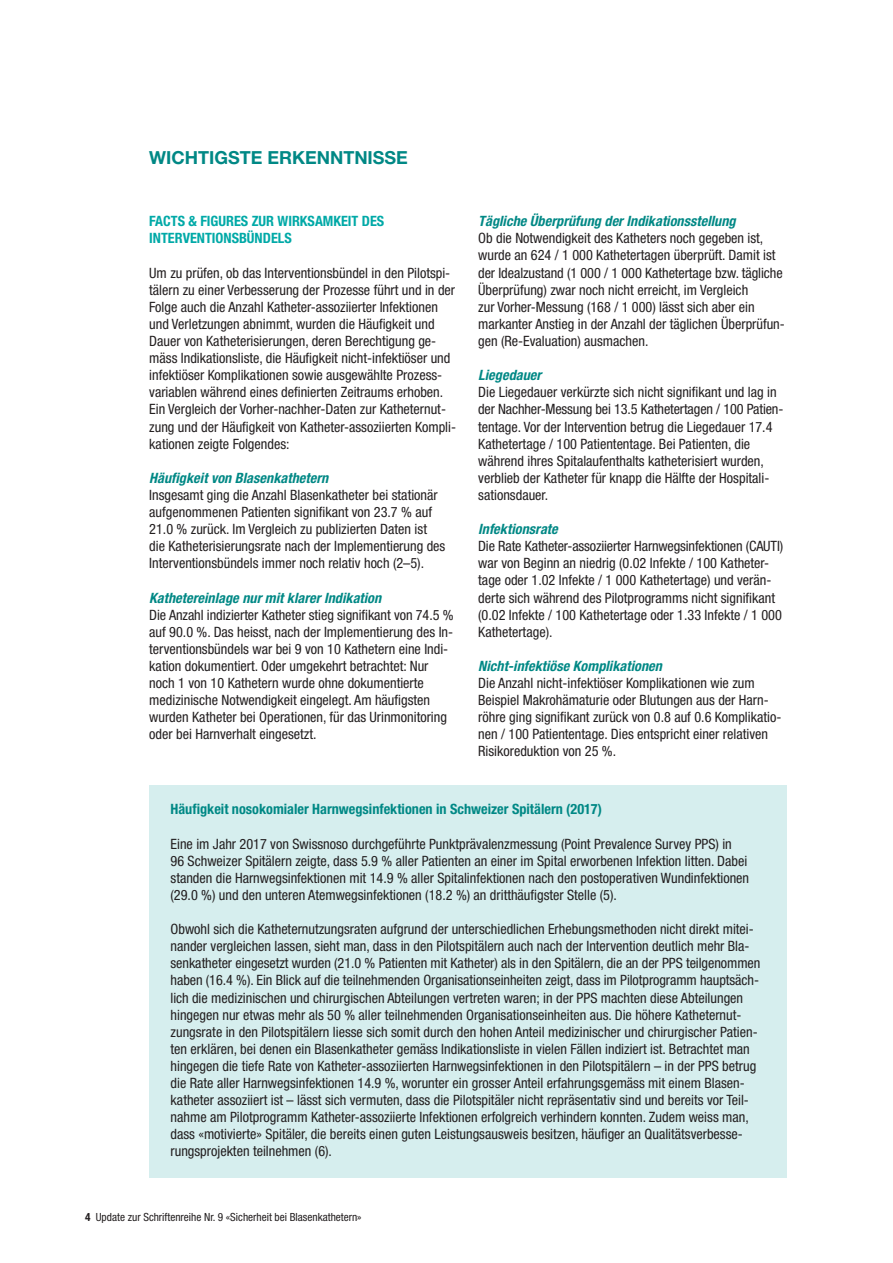
<style>
.page{position:relative;width:893px;height:1263px;background:#fff}
.page>*{position:absolute;margin:0;border:0;box-sizing:border-box;transform-origin:0 0}
.t1{font:700 18px "Helvetica Neue";color:#008885}
.t2{font:condensed 14.25px/17.1px "Helvetica Neue";color:#231f20}
.t3{font:italic 700 condensed 14.25px "Helvetica Neue";letter-spacing:.005em;color:#008885}
.t4{font:700 condensed 14.25px "Helvetica Neue";color:#008885}
.t5{font:700 condensed 14.25px/17.1px "Helvetica Neue";color:#00a9a7}
.t6{font:condensed 11.25px "Helvetica Neue";color:#231f20}
.s1{font-weight:700}
</style>
<div class="page">
<div style="left:149px;top:785px;width:638px;height:392px;background:#d6eeee"></div>
<p class="t1" style="left:149px;top:151px;width:260px">WICHTIGSTE ERKENNTNISSE</p>
<p class="t5" style="left:149px;top:214px;width:237px">FACTS &amp; FIGURES ZUR WIRKSAMKEIT DES<br>INTERVENTIONSBÜNDELS</p>
<p class="t2" style="left:149px;top:265px;width:308px">Um zu prüfen, ob das Interventionsbündel in den Pilotspi&shy;tälern zu einer Verbesserung der Prozesse führt und in der Folge auch die Anzahl Katheter-assoziierter Infektionen und Verletzungen abnimmt, wurden die Häufigkeit und Dauer von Katheterisierungen, deren Berechtigung ge&shy;mäss Indikationsliste, die Häufigkeit nicht-infektiöser und infektiöser Komplikationen sowie ausgewählte Prozess&shy;variablen während eines definierten Zeitraums erhoben.<br>Ein Vergleich der Vorher-nachher-Daten zur Katheternut&shy;zung und der Häufigkeit von Katheter-assoziierten Kompli&shy;kationen zeigte Folgendes:</p>
<p class="t3" style="left:149px;top:473px;width:181px">Häufigkeit von Blasenkathetern</p>
<p class="t2" style="left:149px;top:487px;width:298px">Insgesamt ging die Anzahl Blasenkatheter bei stationär aufgenommenen Patienten signifikant von 23.7 % auf 21.0 % zurück. Im Vergleich zu publizierten Daten ist die Katheterisierungsrate nach der Implementierung des Interventionsbündels immer noch relativ hoch (2–5).</p>
<p class="t3" style="left:149px;top:592px;width:233px">Kathetereinlage nur mit klarer Indikation</p>
<p class="t2" style="left:149px;top:607px;width:306px">Die Anzahl indizierter Katheter stieg signifikant von 74.5 % auf 90.0 %. Das heisst, nach der Implementierung des In&shy;terventionsbündels war bei 9 von 10 Kathetern eine Indi&shy;kation dokumentiert. Oder umgekehrt betrachtet: Nur noch 1 von 10 Kathetern wurde ohne dokumentierte medizinische Notwendigkeit eingelegt. Am häufigsten wurden Katheter bei Operationen, für das Urinmonitoring oder bei Harnverhalt eingesetzt.</p>
<p class="t3" style="left:478px;top:216px;width:259px">Tägliche Überprüfung der Indikationsstellung</p>
<p class="t2" style="left:478px;top:231px;width:308px">Ob die Notwendigkeit des Katheters noch gegeben ist, wurde an 624 / 1 000 Kathetertagen überprüft. Damit ist der Idealzustand (1 000 / 1 000 Kathetertage bzw. tägliche Überprüfung) zwar noch nicht erreicht, im Vergleich<br>zur Vorher-Messung (168 / 1 000) lässt sich aber ein markanter Anstieg in der Anzahl der täglichen Überprüfun&shy;gen (Re-Evaluation) ausmachen.</p>
<p class="t3" style="left:478px;top:370px;width:65px">Liegedauer</p>
<p class="t2" style="left:478px;top:385px;width:307px">Die Liegedauer verkürzte sich nicht signifikant und lag in der Nachher-Messung bei 13.5 Kathetertagen / 100 Patien&shy;tentage. Vor der Intervention betrug die Liegedauer 17.4<br>Kathetertage / 100 Patiententage. Bei Patienten, die während ihres Spitalaufenthalts katheterisiert wurden, verblieb der Katheter für knapp die Hälfte der Hospitali&shy;sationsdauer.</p>
<p class="t3" style="left:478px;top:524px;width:81px">Infektionsrate</p>
<p class="t2" style="left:478px;top:539px;width:306px">Die Rate Katheter-assoziierter Harnwegsinfektionen (CAUTI) war von Beginn an niedrig (0.02 Infekte / 100 Katheter&shy;tage oder 1.02 Infekte / 1 000 Kathetertage) und verän&shy;derte sich während des Pilotprogramms nicht signifikant (0.02 Infekte / 100 Kathetertage oder 1.33 Infekte / 1 000<br>Kathetertage).</p>
<p class="t3" style="left:478px;top:661px;width:185px">Nicht-infektiöse Komplikationen</p>
<p class="t2" style="left:478px;top:676px;width:305px">Die Anzahl nicht-infektiöser Komplikationen wie zum Beispiel Makrohämaturie oder Blutungen aus der Harn&shy;röhre ging signifikant zurück von 0.8 auf 0.6 Komplikatio&shy;nen / 100 Patiententage. Dies entspricht einer relativen Risikoreduktion von 25 %.</p>
<p class="t4" style="left:171px;top:804px;width:433px">Häufigkeit nosokomialer Harnwegsinfektionen in Schweizer Spitälern (2017)</p>
<p class="t2" style="left:171px;top:836px;width:580px">Eine im Jahr 2017 von Swissnoso durchgeführte Punktprävalenzmessung (Point Prevalence Survey PPS) in<br>96 Schweizer Spitälern zeigte, dass 5.9 % aller Patienten an einer im Spital erworbenen Infektion litten. Dabei standen die Harnwegsinfektionen mit 14.9 % aller Spitalinfektionen nach den postoperativen Wundinfektionen (29.0 %) und den unteren Atemwegsinfektionen (18.2 %) an dritthäufigster Stelle (5).</p>
<p class="t2" style="left:171px;top:922px;width:591px">Obwohl sich die Katheternutzungsraten aufgrund der unterschiedlichen Erhebungsmethoden nicht direkt mitei&shy;nander vergleichen lassen, sieht man, dass in den Pilotspitälern auch nach der Intervention deutlich mehr Bla&shy;senkatheter eingesetzt wurden (21.0 % Patienten mit Katheter) als in den Spitälern, die an der PPS teilgenommen haben (16.4 %). Ein Blick auf die teilnehmenden Organisationseinheiten zeigt, dass im Pilotprogramm hauptsäch&shy;lich die medizinischen und chirurgischen Abteilungen vertreten waren; in der PPS machten diese Abteilungen hingegen nur etwas mehr als 50 % aller teilnehmenden Organisationseinheiten aus. Die höhere Katheternut&shy;zungsrate in den Pilotspitälern liesse sich somit durch den hohen Anteil medizinischer und chirurgischer Patien&shy;ten erklären, bei denen ein Blasenkatheter gemäss Indikationsliste in vielen Fällen indiziert ist. Betrachtet man hingegen die tiefe Rate von Katheter-assoziierten Harnwegsinfektionen in den Pilotspitälern – in der PPS betrug die Rate aller Harnwegsinfektionen 14.9 %, worunter ein grosser Anteil erfahrungsgemäss mit einem Blasen&shy;katheter assoziiert ist – lässt sich vermuten, dass die Pilotspitäler nicht repräsentativ sind und bereits vor Teil&shy;nahme am Pilotprogramm Katheter-assoziierte Infektionen erfolgreich verhindern konnten. Zudem weiss man, dass «motivierte» Spitäler, die bereits einen guten Leistungsausweis besitzen, häufiger an Qualitätsverbesse&shy;rungsprojekten teilnehmen (6).</p>
<p class="t6" style="left:85px;top:1213px;width:278px"><span class="s1">4</span> Update zur Schriftenreihe Nr. 9 «Sicherheit bei Blasenkathetern»</p>
</div>
